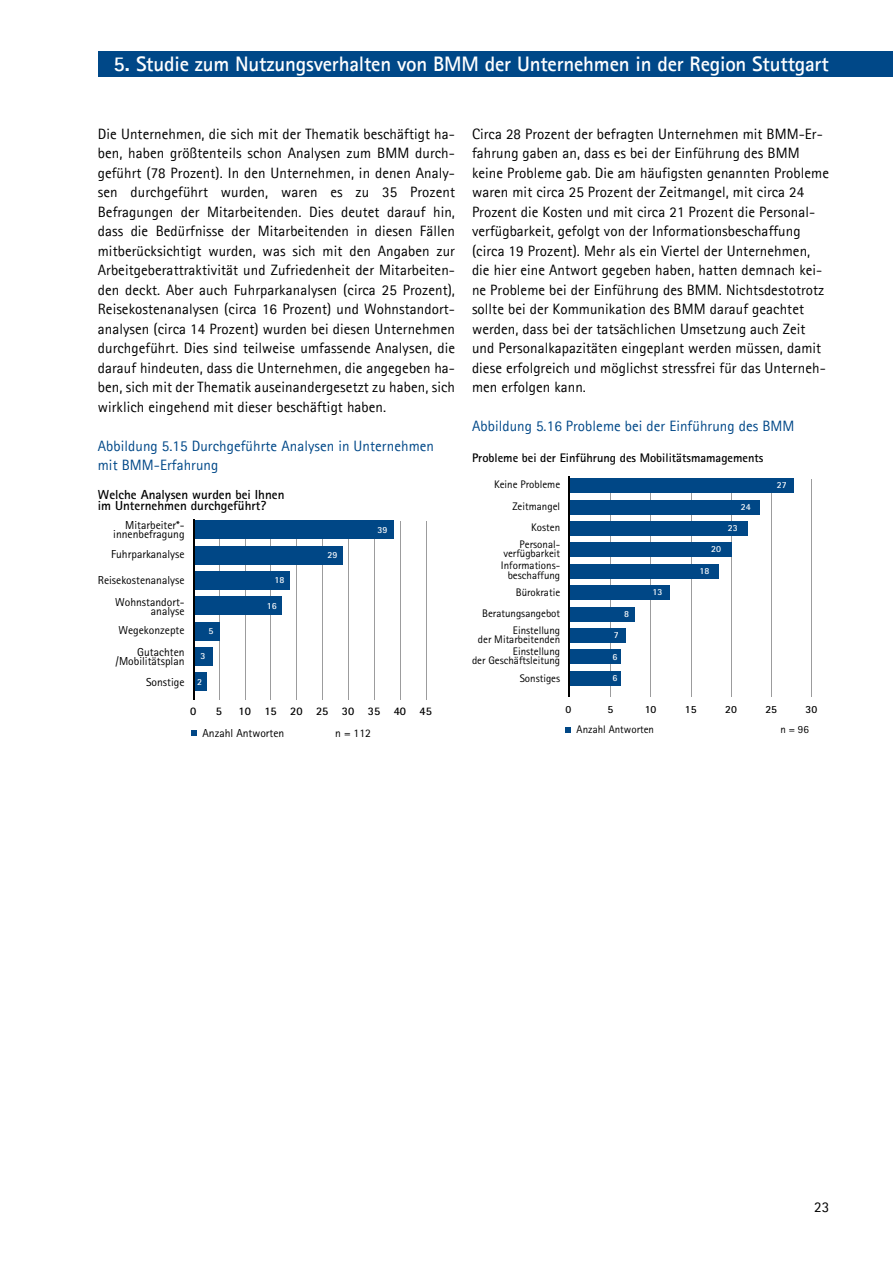
<style>
.page{position:relative;width:893px;height:1263px;background:#fff}
.page>*{position:absolute;margin:0;border:0;box-sizing:border-box;transform-origin:0 0}
.t1{font:700 21px "Agfa Rotis Sans Serif";letter-spacing:-.01em;color:#fff}
.t2{font:15px/19.5px "Agfa Rotis Sans Serif";letter-spacing:.005em;color:#000;text-align:justify}
.t3{font:15px/19.5px "Agfa Rotis Sans Serif";letter-spacing:.005em;color:#004888}
.t4{font:700 13.05px/11.6px "Agfa Rotis Sans Serif";color:#000}
.t5{font:700 12.45px "Agfa Rotis Sans Serif";color:#000}
.t6{font:11.55px/9.6px "Agfa Rotis Sans Serif";color:#000;text-align:right}
.t7{font:700 11.55px "Agfa Rotis Sans Serif";color:#000}
.t8{font:10.95px/9.3px "Agfa Rotis Sans Serif";color:#000;text-align:right}
.t9{font:700 10.95px "Agfa Rotis Sans Serif";color:#000}
.t10{font:700 9.3px "Agfa Rotis Sans Serif";color:#fff}
</style>
<div class="page">
<div style="left:98px;top:51px;width:795px;height:26px;background:#004888"></div>
<hr style="left:219px;top:521px;width:1px;height:178px;background:#9c9c9d">
<hr style="left:245px;top:521px;width:1px;height:178px;background:#9c9c9d">
<hr style="left:270px;top:521px;width:1px;height:178px;background:#9c9c9d">
<hr style="left:296px;top:521px;width:1px;height:178px;background:#9c9c9d">
<hr style="left:322px;top:521px;width:1px;height:178px;background:#9c9c9d">
<hr style="left:348px;top:521px;width:1px;height:178px;background:#9c9c9d">
<hr style="left:374px;top:521px;width:1px;height:178px;background:#9c9c9d">
<hr style="left:400px;top:521px;width:1px;height:178px;background:#9c9c9d">
<hr style="left:426px;top:521px;width:1px;height:178px;background:#9c9c9d">
<svg style="left:191px;top:731px;width:5px;height:5px"></svg>
<div style="left:194px;top:521px;width:199px;height:18px;background:#004786"></div>
<div style="left:194px;top:546px;width:149px;height:18px;background:#004786"></div>
<div style="left:194px;top:571px;width:95px;height:19px;background:#004786"></div>
<div style="left:194px;top:597px;width:88px;height:18px;background:#004786"></div>
<div style="left:194px;top:622px;width:26px;height:18px;background:#004786"></div>
<div style="left:194px;top:647px;width:19px;height:19px;background:#004786"></div>
<div style="left:194px;top:672px;width:12px;height:19px;background:#004786"></div>
<hr style="left:193px;top:519px;width:1px;height:180px;background:#000">
<hr style="left:610px;top:479px;width:1px;height:218px;background:#9c9c9d">
<hr style="left:650px;top:479px;width:1px;height:218px;background:#9c9c9d">
<hr style="left:691px;top:479px;width:1px;height:218px;background:#9c9c9d">
<hr style="left:731px;top:479px;width:1px;height:218px;background:#9c9c9d">
<hr style="left:771px;top:479px;width:1px;height:218px;background:#9c9c9d">
<hr style="left:811px;top:479px;width:1px;height:218px;background:#9c9c9d">
<div style="left:569px;top:478px;width:225px;height:15px;background:#004786"></div>
<div style="left:569px;top:500px;width:191px;height:14px;background:#004786"></div>
<div style="left:569px;top:521px;width:179px;height:15px;background:#004786"></div>
<div style="left:569px;top:542px;width:163px;height:15px;background:#004786"></div>
<div style="left:569px;top:564px;width:150px;height:15px;background:#004786"></div>
<div style="left:569px;top:585px;width:101px;height:15px;background:#004786"></div>
<div style="left:569px;top:607px;width:66px;height:14px;background:#004786"></div>
<div style="left:569px;top:628px;width:57px;height:15px;background:#004786"></div>
<div style="left:569px;top:649px;width:52px;height:15px;background:#004786"></div>
<div style="left:569px;top:671px;width:52px;height:14px;background:#004786"></div>
<svg style="left:566px;top:727px;width:5px;height:5px"></svg>
<hr style="left:568px;top:476px;width:2px;height:221px;background:#000">
<h1 class="t1" style="left:113px;top:51px;width:717px">5. Studie zum Nutzungsverhalten von BMM der Unternehmen in der Region Stuttgart</h1>
<p class="t2" style="left:98px;top:124px;width:359px">Die Unternehmen, die sich mit der Thematik beschäftigt ha&shy;ben, haben größtenteils schon Analysen zum BMM durch&shy;geführt (78 Prozent). In den Unternehmen, in denen Analy&shy;sen durchgeführt wurden, waren es zu 35 Prozent Befragungen der Mitarbeitenden. Dies deutet darauf hin, dass die Bedürfnisse der Mitarbeitenden in diesen Fällen mitberücksichtigt wurden, was sich mit den Angaben zur Arbeitgeberattraktivität und Zufriedenheit der Mitarbeiten&shy;den deckt. Aber auch Fuhrparkanalysen (circa 25 Prozent), Reisekostenanalysen (circa 16 Prozent) und Wohnstandort&shy;analysen (circa 14 Prozent) wurden bei diesen Unternehmen durchgeführt. Dies sind teilweise umfassende Analysen, die darauf hindeuten, dass die Unternehmen, die angegeben ha&shy;ben, sich mit der Thematik auseinandergesetzt zu haben, sich wirklich eingehend mit dieser beschäftigt haben.</p>
<p class="t3" style="left:98px;top:436px;width:338px">Abbildung 5.15 Durchgeführte Analysen in Unternehmen mit BMM-Erfahrung</p>
<p class="t4" style="left:98px;top:488px;width:188px">Welche Analysen wurden bei Ihnen im Unternehmen durchgeführt?</p>
<p class="t6" style="left:113px;top:520px;width:73px">Mitarbeiter*- innenbefragung</p>
<p class="t6" style="left:111px;top:549px;width:75px">Fuhrparkanalyse</p>
<p class="t6" style="left:98px;top:569px;width:88px;line-height:21.6px">Reisekostenanalyse<br>Wohnstandort-</p>
<p class="t6" style="left:118px;top:601px;width:68px;line-height:19.4px">analyse<br>Wegekonzepte</p>
<p class="t6" style="left:116px;top:647px;width:71px">Gutachten /Mobilitätsplan</p>
<p class="t6" style="left:146px;top:677px;width:40px">Sonstige</p>
<p class="t10" style="left:208px;top:625px;width:7px">5</p>
<p class="t10" style="left:201px;top:650px;width:7px">3</p>
<p class="t10" style="left:197px;top:676px;width:7px">2</p>
<p class="t10" style="left:275px;top:574px;width:12px">18</p>
<p class="t10" style="left:267px;top:600px;width:12px">16</p>
<p class="t10" style="left:328px;top:549px;width:12px">29</p>
<p class="t10" style="left:378px;top:524px;width:12px">39</p>
<p class="t7" style="left:190px;top:704px;width:8px">0</p>
<p class="t7" style="left:216px;top:704px;width:8px">5</p>
<p class="t7" style="left:238px;top:704px;width:195px">10 15 20 25 30 35 40 45</p>
<p class="t6" style="left:202px;top:728px;width:83px">Anzahl Antworten</p>
<p class="t6" style="left:335px;top:728px;width:37px">n = 112</p>
<p class="t2" style="left:472px;top:123px;width:359px;text-align:left">Circa 28 Prozent der befragten Unternehmen mit BMM-Er&shy;fahrung gaben an, dass es bei der Einführung des BMM keine Probleme gab. Die am häufigsten genannten Probleme waren mit circa 25 Prozent der Zeitmangel, mit circa 24<br>Prozent die Kosten und mit circa 21 Prozent die Personal&shy;verfügbarkeit, gefolgt von der Informationsbeschaffung (circa 19 Prozent). Mehr als ein Viertel der Unternehmen, die hier eine Antwort gegeben haben, hatten demnach kei&shy;ne Probleme bei der Einführung des BMM. Nichtsdestotrotz sollte bei der Kommunikation des BMM darauf geachtet werden, dass bei der tatsächlichen Umsetzung auch Zeit und Personalkapazitäten eingeplant werden müssen, damit diese erfolgreich und möglichst stressfrei für das Unterneh&shy;men erfolgen kann.</p>
<p class="t3" style="left:472px;top:416px;width:324px">Abbildung 5.16 Probleme bei der Einführung des BMM</p>
<p class="t5" style="left:472px;top:450px;width:293px">Probleme bei der Einführung des Mobilitätsmamagements</p>
<p class="t8" style="left:494px;top:480px;width:68px">Keine Probleme</p>
<p class="t10" style="left:777px;top:479px;width:11px">27</p>
<p class="t8" style="left:512px;top:501px;width:49px">Zeitmangel</p>
<p class="t10" style="left:741px;top:501px;width:11px">24</p>
<p class="t8" style="left:531px;top:523px;width:30px">Kosten</p>
<p class="t10" style="left:728px;top:522px;width:11px">23</p>
<p class="t8" style="left:503px;top:539px;width:58px">Personal&shy;verfügbarkeit</p>
<p class="t10" style="left:711px;top:543px;width:11px">20</p>
<p class="t8" style="left:501px;top:561px;width:61px">Informations&shy;beschaffung</p>
<p class="t10" style="left:699px;top:565px;width:11px">18</p>
<p class="t8" style="left:516px;top:587px;width:46px">Bürokratie</p>
<p class="t10" style="left:653px;top:586px;width:11px">13</p>
<p class="t8" style="left:482px;top:608px;width:80px">Beratungsangebot</p>
<p class="t10" style="left:624px;top:608px;width:6px">8</p>
<p class="t8" style="left:478px;top:625px;width:84px">Einstellung<br>der Mitarbeitenden</p>
<p class="t10" style="left:614px;top:629px;width:6px">7</p>
<p class="t8" style="left:472px;top:647px;width:90px">Einstellung<br>der Geschäftsleitung</p>
<p class="t10" style="left:612px;top:650px;width:6px">6</p>
<p class="t8" style="left:520px;top:673px;width:42px">Sonstiges</p>
<p class="t10" style="left:612px;top:672px;width:6px">6</p>
<p class="t9" style="left:566px;top:702px;width:7px">0</p>
<p class="t9" style="left:607px;top:702px;width:7px">5</p>
<p class="t9" style="left:645px;top:702px;width:13px">10</p>
<p class="t9" style="left:685px;top:702px;width:13px">15</p>
<p class="t9" style="left:725px;top:702px;width:13px">20</p>
<p class="t9" style="left:765px;top:702px;width:13px">25</p>
<p class="t9" style="left:806px;top:702px;width:13px">30</p>
<p class="t8" style="left:577px;top:724px;width:79px">Anzahl Antworten</p>
<p class="t8" style="left:780px;top:724px;width:30px">n = 96</p>
<p class="t2" style="left:814px;top:1197px;width:16px">23</p>
</div>
